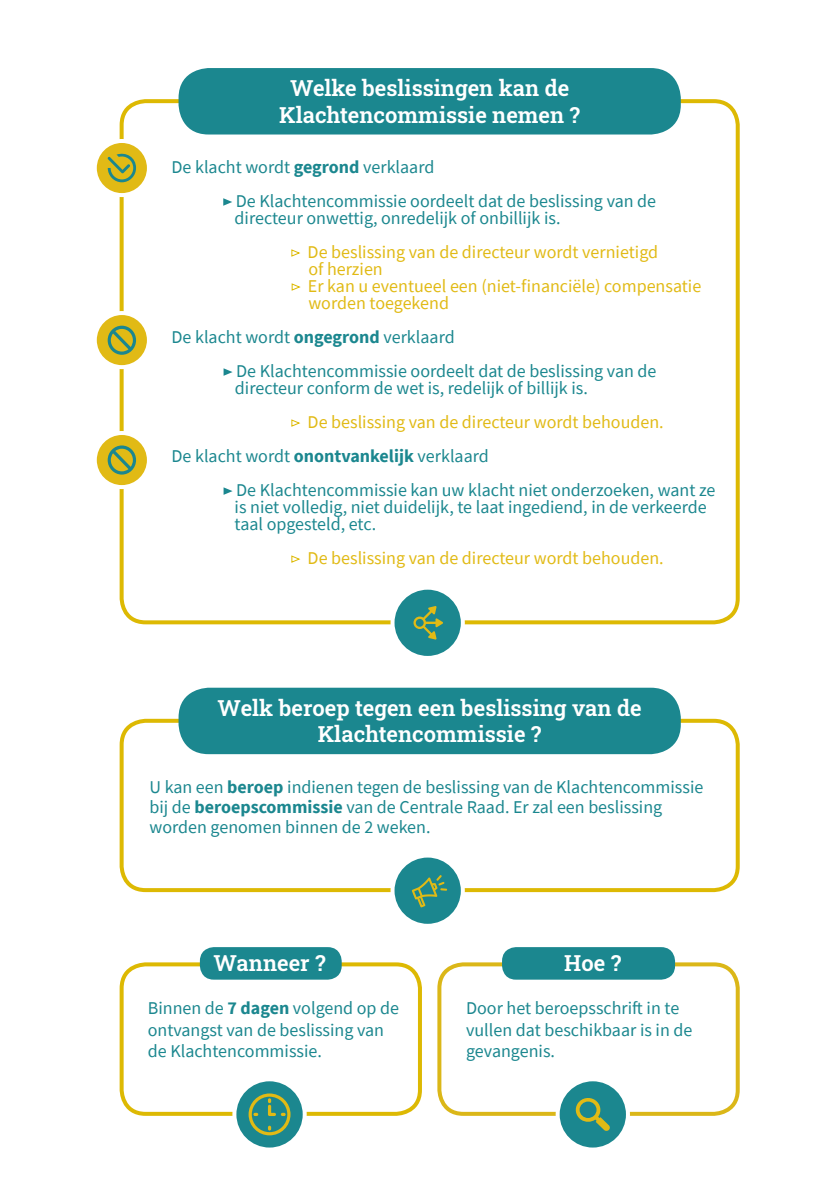
<style>
.page{position:relative;width:840px;height:1191px;background:#fff}
.page>*{position:absolute;margin:0;border:0;box-sizing:border-box;transform-origin:0 0}
.t1{font:600 22px/26.4px "Roboto Slab";color:#fff;text-align:center}
.t2{font:18px/21.6px "Source Sans Pro";color:#1b878f}
.t3{font:18px/17px "Source Sans Pro";color:#e1ba15}
.s1{font-weight:700}
.s2{color:#1b878f}
.s3{font-weight:700;color:#1b878f}
</style>
<div class="page">
<div style="left:119px;top:99px;width:620px;height:525px;border:4px solid #ddb903;border-radius:24px"></div>
<div style="left:119px;top:719px;width:620px;height:173px;border:4px solid #ddb903;border-radius:24px"></div>
<div style="left:119px;top:962px;width:302px;height:153px;border:4px solid #ddb903;border-radius:24px"></div>
<div style="left:437px;top:962px;width:302px;height:153px;border:4px solid #dbb718;border-radius:24px"></div>
<svg style="left:223px;top:198px;width:9px;height:8px"></svg>
<svg style="left:291px;top:249px;width:9px;height:8px"></svg>
<svg style="left:291px;top:283px;width:9px;height:8px"></svg>
<svg style="left:223px;top:368px;width:9px;height:8px"></svg>
<svg style="left:291px;top:419px;width:9px;height:8px"></svg>
<svg style="left:223px;top:487px;width:9px;height:8px"></svg>
<svg style="left:291px;top:555px;width:9px;height:8px"></svg>
<div style="left:178px;top:68px;width:502px;height:66px;background:#1b878f;border-radius:30px"></div>
<div style="left:178px;top:687px;width:502px;height:67px;background:#1b878f;border-radius:30px"></div>
<div style="left:200px;top:947px;width:141px;height:32px;background:#1b878f;border-radius:14px"></div>
<div style="left:501px;top:947px;width:173px;height:32px;background:#1b878f;border-radius:14px"></div>
<svg style="left:234px;top:1079px;width:70px;height:70px;background:#38969c"></svg>
<div style="left:232px;top:1077px;width:74px;height:74px;border:4px solid #fff;border-radius:50%"></div>
<div style="left:557px;top:1079px;width:70px;height:70px;background:#1b878f;border-radius:50%"></div>
<div style="left:555px;top:1077px;width:74px;height:74px;border:4px solid #fff;border-radius:50%"></div>
<div style="left:392px;top:587px;width:70px;height:71px;background:#1b878f;border-radius:50%"></div>
<div style="left:390px;top:585px;width:74px;height:75px;border:4px solid #fff;border-radius:50%"></div>
<svg style="left:95px;top:141px;width:54px;height:54px"></svg>
<div style="left:93px;top:139px;width:58px;height:58px;border:4px solid #fff;border-radius:50%"></div>
<svg style="left:95px;top:313px;width:54px;height:54px"></svg>
<div style="left:93px;top:311px;width:58px;height:58px;border:4px solid #fff;border-radius:50%"></div>
<svg style="left:95px;top:433px;width:54px;height:54px"></svg>
<div style="left:93px;top:431px;width:58px;height:58px;border:4px solid #fff;border-radius:50%"></div>
<div style="left:392px;top:855px;width:70px;height:70px;background:#1b878f;border-radius:50%"></div>
<div style="left:390px;top:853px;width:74px;height:74px;border:4px solid #fff;border-radius:50%"></div>
<svg style="left:248px;top:1093px;width:42px;height:42px;background:#51956d"></svg>
<svg style="left:575px;top:1098px;width:34px;height:32px"></svg>
<svg style="left:413px;top:606px;width:30px;height:33px"></svg>
<svg style="left:411px;top:875px;width:36px;height:32px"></svg>
<svg style="left:108px;top:326px;width:28px;height:29px"></svg>
<svg style="left:108px;top:445px;width:28px;height:29px"></svg>
<svg style="left:107px;top:151px;width:29px;height:31px"></svg>
<p class="t1" style="left:279px;top:74px;width:302px">Welke beslissingen kan de<br>Klachtencommissie nemen ?</p>
<p class="t2" style="left:236px;top:150px;width:421px;line-height:34px;text-indent:-64px">De klacht wordt <span class="s1">gegrond</span> verklaard<br>De Klachtencommissie oordeelt dat de beslissing van de</p>
<p class="t2" style="left:234px;top:207px;width:327px">directeur onwettig, onredelijk of onbillijk is.</p>
<p class="t3" style="left:307px;top:244px;width:395px">De beslissing van de directeur wordt vernietigd<br>of herzien<br>Er kan u eventueel een (niet-financiële) compensatie worden toegekend</p>
<p class="t2" style="left:236px;top:320px;width:421px;line-height:34px;text-indent:-65px">De klacht wordt <span class="s1">ongegrond</span> verklaard<br>De Klachtencommissie oordeelt dat de beslissing van de</p>
<p class="t2" style="left:235px;top:377px;width:354px">directeur conform de wet is, redelijk of billijk is.</p>
<p class="t3" style="left:171px;top:405px;width:493px;line-height:34px;text-indent:136px">De beslissing van de directeur wordt behouden.<br><span class="s2">De klacht wordt</span> <span class="s3">onontvankelijk</span> <span class="s2">verklaard</span></p>
<p class="t2" style="left:234px;top:482px;width:482px;line-height:17px">De Klachtencommissie kan uw klacht niet onderzoeken, want ze is niet volledig, niet duidelijk, te laat ingediend, in de verkeerde taal opgesteld, etc.</p>
<p class="t3" style="left:307px;top:550px;width:357px">De beslissing van de directeur wordt behouden.</p>
<p class="t1" style="left:217px;top:694px;width:425px">Welk beroep tegen een beslissing van de<br>Klachtencommissie ?</p>
<p class="t2" style="left:149px;top:776px;width:555px;line-height:20px">U kan een <span class="s1">beroep</span> indienen tegen de beslissing van de Klachtencommissie bij de <span class="s1">beroepscommissie</span> van de Centrale Raad. Er zal een beslissing worden genomen binnen de 2 weken.</p>
<p class="t1" style="left:213px;top:949px;width:114px">Wanneer ?</p>
<p class="t1" style="left:564px;top:949px;width:59px">Hoe ?</p>
<p class="t2" style="left:148px;top:997px;width:253px">Binnen de <span class="s1">7 dagen</span> volgend op de ontvangst van de beslissing van de Klachtencommissie.</p>
<p class="t2" style="left:466px;top:997px;width:228px">Door het beroepsschrift in te vullen dat beschikbaar is in de gevangenis.</p>
</div>
